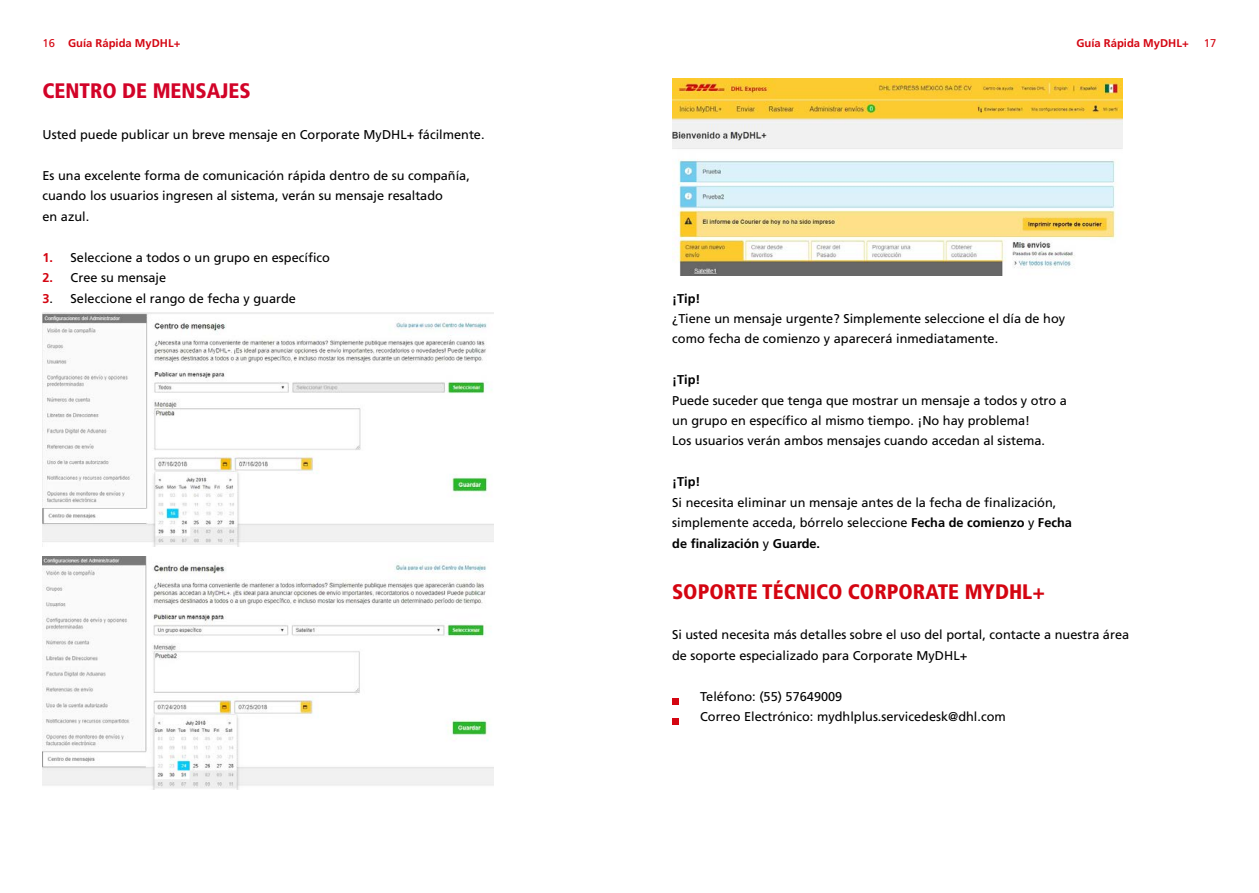
<style>
.page{position:relative;width:1259px;height:893px;background:#fff}
.page>*{position:absolute;margin:0;border:0;box-sizing:border-box;transform-origin:0 0}
.t1{font:900 condensed 21px "Frutiger LT Std";color:#d40511}
.t2{font:900 condensed 21px "Frutiger LT Std";color:#d20328}
.t3{font:12.75px/20.4px "Frutiger LT Std";color:#000}
.t4{font:700 12.75px "Frutiger LT Std";color:#000}
.t5{font:700 12.75px/20.4px "Frutiger LT Std";color:#d40511;text-align:justify}
.t6{font:700 11.25px "Frutiger LT Std";color:#d40511}
.t7{font:11.25px "Frutiger LT Std";color:#d40511}
.s1{font-weight:400}
.s2{font-weight:400;color:#000}
.s3{font-weight:700}
</style>
<div class="page">
<img style="left:43px;top:313px;width:450px;height:233px">
<img style="left:43px;top:557px;width:450px;height:232px">
<img style="left:672px;top:78px;width:450px;height:197px">
<div style="left:672px;top:698px;width:7px;height:6px;background:#d40511"></div>
<div style="left:672px;top:718px;width:7px;height:7px;background:#d40511"></div>
<p class="t6" style="left:43px;top:37px;width:139px"><span class="s1">16</span> Guía Rápida MyDHL+</p>
<p class="t6" style="left:1076px;top:37px;width:114px">Guía Rápida MyDHL+</p>
<p class="t7" style="left:1204px;top:37px;width:14px">17</p>
<h1 class="t2" style="left:43px;top:79px;width:210px">CENTRO DE MENSAJES</h1>
<p class="t3" style="left:43px;top:125px;width:443px">Usted puede publicar un breve mensaje en Corporate MyDHL+ fácilmente.</p>
<p class="t3" style="left:43px;top:165px;width:429px">Es una excelente forma de comunicación rápida dentro de su compañía, cuando los usuarios ingresen al sistema, verán su mensaje resaltado<br>en azul.</p>
<p class="t5" style="left:43px;top:247px;width:12px">1.<br>2.<br>3<span class="s2">.</span></p>
<p class="t3" style="left:71px;top:247px;width:261px">Seleccione a todos o un grupo en específico<br>Cree su mensaje<br>Seleccione el rango de fecha y guarde</p>
<p class="t4" style="left:672px;top:291px;width:30px">¡Tip!</p>
<p class="t3" style="left:672px;top:308px;width:394px">¿Tiene un mensaje urgente? Simplemente seleccione el día de hoy como fecha de comienzo y aparecerá inmediatamente.</p>
<p class="t4" style="left:672px;top:372px;width:30px">¡Tip!</p>
<p class="t3" style="left:672px;top:390px;width:396px">Puede suceder que tenga que mostrar un mensaje a todos y otro a un grupo en específico al mismo tiempo. ¡No hay problema!<br>Los usuarios verán ambos mensajes cuando accedan al sistema.</p>
<p class="t4" style="left:672px;top:474px;width:30px">¡Tip!</p>
<p class="t3" style="left:672px;top:492px;width:401px">Si necesita eliminar un mensaje antes de la fecha de finalización, simplemente acceda, bórrelo seleccione <span class="s3">Fecha de comienzo</span> y <span class="s3">Fecha de finalización</span> y <span class="s3">Guarde.</span></p>
<h1 class="t1" style="left:672px;top:579px;width:374px">SOPORTE TÉCNICO CORPORATE MYDHL+</h1>
<p class="t3" style="left:672px;top:625px;width:459px">Si usted necesita más detalles sobre el uso del portal, contacte a nuestra área de soporte especializado para Corporate MyDHL+</p>
<p class="t3" style="left:700px;top:686px;width:307px">Teléfono: (55) 57649009<br>Correo Electrónico: mydhlplus.servicedesk@dhl.com</p>
</div>
